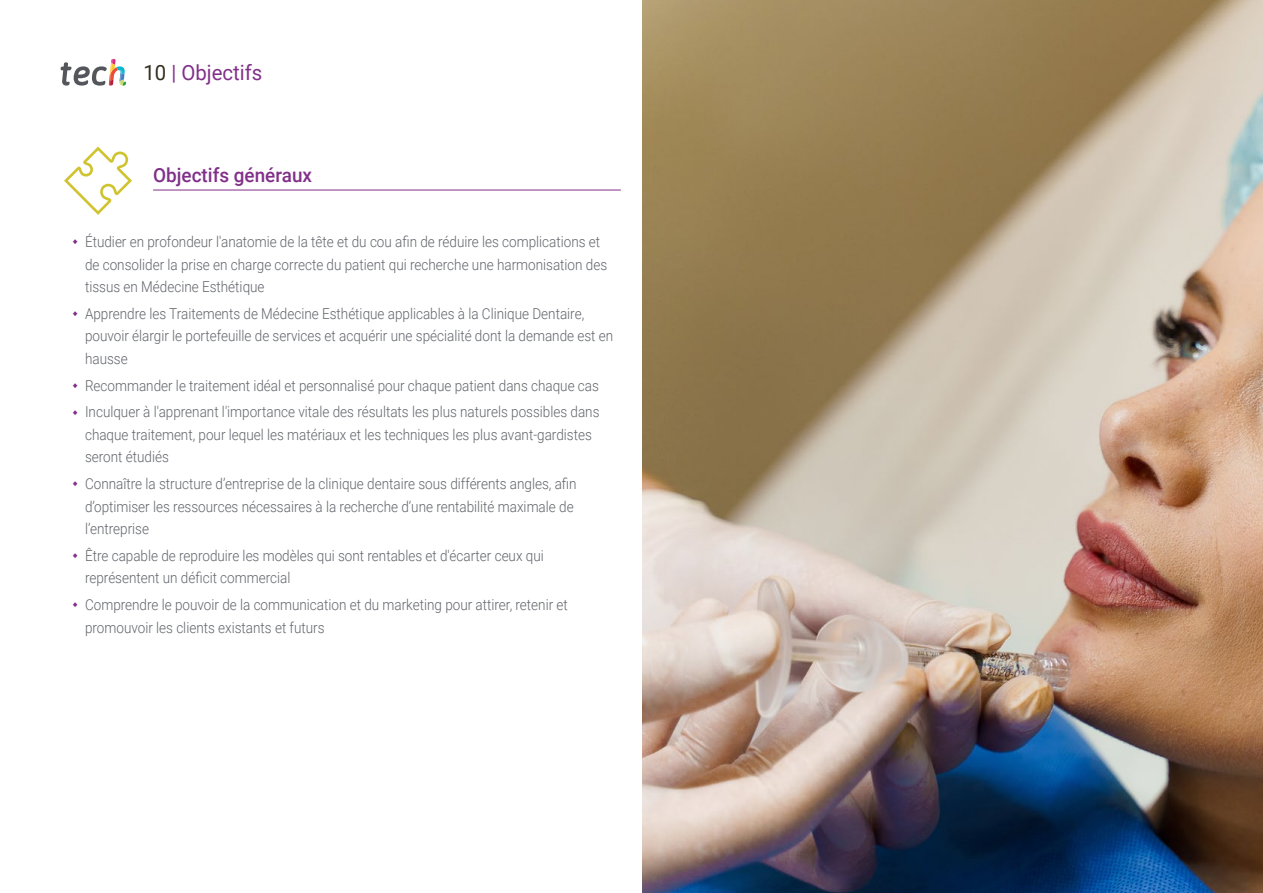
<style>
.page{position:relative;width:1263px;height:893px;background:#fff}
.page>*{position:absolute;margin:0;border:0;box-sizing:border-box;transform-origin:0 0}
.t1{font:21px "Roboto";color:#813089}
.t2{font:500 19.5px "Roboto";color:#813089}
.t3{font:300 15px/22.5px "Roboto";color:#61646a;scale:.9 1}
.s1{color:#312e20}
</style>
<div class="page">
<img style="left:642px;top:0;width:621px;height:893px">
<hr style="left:153px;top:190px;width:468px;height:1px;background:#813089">
<svg style="left:64px;top:147px;width:68px;height:68px"></svg>
<svg style="left:61px;top:59px;width:65px;height:27px"></svg>
<h1 class="t1" style="left:144px;top:57px;width:120px"><span class="s1">10</span> | Objectifs</h1>
<h2 class="t2" style="left:153px;top:161px;width:160px">Objectifs généraux</h2>
<p class="t3" style="left:85px;top:230px;width:582px">Étudier en profondeur l'anatomie de la tête et du cou afin de réduire les complications et de consolider la prise en charge correcte du patient qui recherche une harmonisation des tissus en Médecine Esthétique</p>
<p class="t3" style="left:85px;top:302px;width:588px">Apprendre les Traitements de Médecine Esthétique applicables à la Clinique Dentaire, pouvoir élargir le portefeuille de services et acquérir une spécialité dont la demande est en hausse</p>
<p class="t3" style="left:85px;top:371px;width:573px;line-height:26.7px">Recommander le traitement idéal et personnalisé pour chaque patient dans chaque cas<br>Inculquer à l'apprenant l'importance vitale des résultats les plus naturels possibles dans</p>
<p class="t3" style="left:85px;top:423px;width:565px">chaque traitement, pour lequel les matériaux et les techniques les plus avant-gardistes seront étudiés</p>
<p class="t3" style="left:85px;top:472px;width:548px">Connaître la structure d’entreprise de la clinique dentaire sous différents angles, afin d’optimiser les ressources nécessaires à la recherche d’une rentabilité maximale de l’entreprise</p>
<p class="t3" style="left:85px;top:544px;width:511px">Être capable de reproduire les modèles qui sont rentables et d'écarter ceux qui représentent un déficit commercial</p>
<p class="t3" style="left:85px;top:593px;width:538px">Comprendre le pouvoir de la communication et du marketing pour attirer, retenir et promouvoir les clients existants et futurs</p>
</div>
